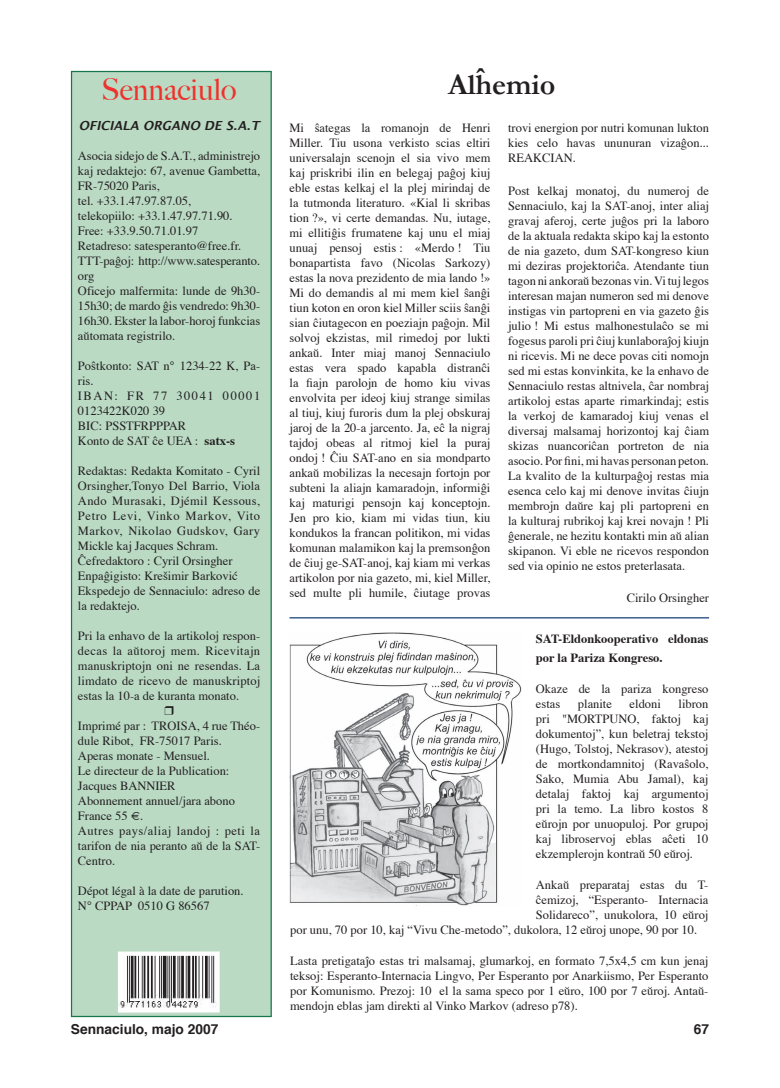
<style>
.page{position:relative;width:780px;height:1088px;background:#fff}
.page>*{position:absolute;margin:0;border:0;box-sizing:border-box;transform-origin:0 0}
.t1{font:500 30px "Big Caslon";color:#ee322c}
.t2{font:700 30px "Garamond Sud Euro";color:#231f20}
.t3{font:700 13.75px "Helvetica";color:#231f20}
.t4{font:12.5px/15px "Times";color:#231f20}
.t5{font:700 12.5px/18.8px "Times";color:#231f20}
.t6{font:italic 600 12.5px "Lucida Sans";color:#231f20}
.s1{font-weight:700}
</style>
<div class="page">
<div style="left:71px;top:71px;width:200px;height:945px;background:#badac4"></div>
<div style="left:71px;top:71px;width:201px;height:946px;border:1px solid #18764b"></div>
<img style="left:118px;top:951px;width:102px;height:61px">
<hr style="left:289px;top:617px;width:420px;height:1px;background:#174077">
<img style="left:289px;top:633px;width:232px;height:273px">
<h1 class="t1" style="left:102px;top:71px;width:136px">Sennaciulo</h1>
<p class="t6" style="left:79px;top:118px;width:182px">OFICIALA ORGANO DE S.A.T</p>
<p class="t4" style="left:78px;top:147px;width:184px">Asocia sidejo de S.A.T., administrejo kaj redaktejo: 67, avenue Gambetta,<br>FR-75020 Paris,<br>tel. +33.1.47.97.87.05,<br>telekopiilo: +33.1.47.97.71.90.<br>Free: +33.9.50.71.01.97<br>Retadreso: satesperanto@free.fr.<br>TTT-paĝoj: http://www.satesperanto. org<br>Oficejo malfermita: lunde de 9h30-<br>15h30; de mardo ĝis vendredo: 9h30-<br>16h30. Ekster la labor-horoj funkcias aŭtomata registrilo.</p>
<p class="t4" style="left:78px;top:357px;width:184px">Poŝtkonto: SAT n° 1234-22 K, Pa&shy;ris.<br>IBAN: FR 77 30041 00001<br>0123422K020 39<br>BIC: PSSTFRPPPAR<br>Konto de SAT ĉe UEA : <span class="s1">satx-s</span></p>
<p class="t4" style="left:78px;top:462px;width:184px">Redaktas: Redakta Komitato - Cyril<br>Orsingher,Tonyo Del Barrio, Viola<br>Ando Murasaki, Djémil Kessous,<br>Petro Levi, Vinko Markov, Vito<br>Markov, Nikolao Gudskov, Gary<br>Mickle kaj Jacques Schram.<br>Ĉefredaktoro : Cyril Orsingher<br>Enpaĝigisto: Krešimir Barković<br>Ekspedejo de Sennaciulo: adreso de la redaktejo.</p>
<p class="t4" style="left:78px;top:627px;width:184px;text-align:justify">Pri la enhavo de la artikoloj respon&shy;decas la aŭtoroj mem. Ricevitajn manuskriptojn oni ne resendas. La limdato de ricevo de manuskriptoj estas la 10-a de kuranta monato.</p>
<p class="t4" style="left:78px;top:717px;width:184px">Imprimé par : TROISA, 4 rue Théo&shy;dule Ribot, FR-75017 Paris.<br>Aperas monate - Mensuel.<br>Le directeur de la Publication:<br>Jacques BANNIER<br>Abonnement annuel/jara abono<br>France 55 €.<br>Autres pays/aliaj landoj : peti la tarifon de nia peranto aŭ de la SAT-<br>Centro.</p>
<p class="t4" style="left:78px;top:882px;width:167px">Dépot légal à la date de parution.<br>N° CPPAP 0510 G 86567</p>
<h1 class="t2" style="left:448px;top:64px;width:109px">Al¶emio</h1>
<p class="t4" style="left:289px;top:119px;width:202px;text-align:justify">Mi ŝategas la romanojn de Henri Miller. Tiu usona verkisto scias eltiri universalajn scenojn el sia vivo mem kaj priskribi ilin en belegaj paĝoj kiuj eble estas kelkaj el la plej mirindaj de la tutmonda literaturo. «Kial li skribas tion ?», vi certe demandas. Nu, iutage, mi ellitiĝis frumatene kaj unu el miaj unuaj pensoj estis : «Merdo ! Tiu bonapartista favo (Nicolas Sarkozy) estas la nova prezidento de mia lando !» Mi do demandis al mi mem kiel ŝanĝi tiun koton en oron kiel Miller sciis ŝanĝi sian ĉiutagecon en poeziajn paĝojn. Mil solvoj ekzistas, mil rimedoj por lukti ankaŭ. Inter miaj manoj Sennaciulo estas vera spado kapabla distranĉi la fiajn parolojn de homo kiu vivas envolvita per ideoj kiuj strange similas al tiuj, kiuj furoris dum la plej obskuraj jaroj de la 20-a jarcento. Ja, eĉ la nigraj tajdoj obeas al ritmoj kiel la puraj ondoj ! Ĉiu SAT-ano en sia mondparto ankaŭ mobilizas la necesajn fortojn por subteni la aliajn kamaradojn, informiĝi kaj maturigi pensojn kaj konceptojn.<br>Jen pro kio, kiam mi vidas tiun, kiu kondukos la francan politikon, mi vidas komunan malamikon kaj la premsonĝon de ĉiuj ge-SAT-anoj, kaj kiam mi verkas artikolon por nia gazeto, mi, kiel Miller, sed multe pli humile, ĉiutage provas</p>
<p class="t4" style="left:508px;top:119px;width:202px;text-align:justify">trovi energion por nutri komunan lukton kies celo havas ununuran vizaĝon...<br>REAKCIAN.</p>
<p class="t4" style="left:508px;top:182px;width:202px;text-align:justify">Post kelkaj monatoj, du numeroj de Sennaciulo, kaj la SAT-anoj, inter aliaj gravaj aferoj, certe juĝos pri la laboro de la aktuala redakta skipo kaj la estonto de nia gazeto, dum SAT-kongreso kiun mi deziras projektoriĉa. Atendante tiun tagon ni ankoraŭ bezonas vin. Vi tuj legos interesan majan numeron sed mi denove instigas vin partopreni en via gazeto ĝis julio ! Mi estus malhonestulaĉo se mi fogesus paroli pri ĉiuj kunlaboraĵoj kiujn ni ricevis. Mi ne dece povas citi nomojn sed mi estas konvinkita, ke la enhavo de Sennaciulo restas altnivela, ĉar nombraj artikoloj estas aparte rimarkindaj; estis la verkoj de kamaradoj kiuj venas el diversaj malsamaj horizontoj kaj ĉiam skizas nuancoriĉan portreton de nia asocio. Por fini, mi havas personan peton.<br>La kvalito de la kulturpaĝoj restas mia esenca celo kaj mi denove invitas ĉiujn membrojn daŭre kaj pli partopreni en la kulturaj rubrikoj kaj krei novajn ! Pli ĝenerale, ne hezitu kontakti min aŭ alian skipanon. Vi eble ne ricevos respondon sed via opinio ne estos preterlasata.</p>
<p class="t4" style="left:626px;top:589px;width:84px">Cirilo Orsingher</p>
<p class="t5" style="left:536px;top:628px;width:174px">SAT-Eldonkooperativo eldonas por la Pariza Kongreso.</p>
<p class="t4" style="left:536px;top:680px;width:174px">Okaze de la pariza kongreso estas</p>
<p class="t4" style="left:536px;top:695px;width:174px;text-align:justify;text-indent:143px">libron pri "MORTPUNO, faktoj kaj dokumentoj”, kun beletraj tekstoj (Hugo, Tolstoj, Nekrasov), atestoj de mortkondamnitoj (Ravaŝolo, Sako, Mumia Abu Jamal), kaj detalaj faktoj kaj argumentoj pri la temo. La libro kostos 8 eŭrojn por unuopuloj. Por grupoj kaj libroservoj eblas aĉeti 10 ekzemplerojn kontraŭ 50 eŭroj.</p>
<p class="t4" style="left:536px;top:876px;width:174px">Ankaŭ preparataj estas du T-</p>
<p class="t4" style="left:536px;top:891px;width:174px">ĉemizoj, “Esperanto- Internacia</p>
<p class="t4" style="left:536px;top:906px;width:174px">Solidareco”, unukolora, 10 eŭroj</p>
<p class="t4" style="left:290px;top:921px;width:408px">por unu, 70 por 10, kaj “Vivu Che-metodo”, dukolora, 12 eŭroj unope, 90 por 10.</p>
<p class="t4" style="left:290px;top:952px;width:420px;text-align:justify">Lasta pretigataĵo estas tri malsamaj, glumarkoj, en formato 7,5x4,5 cm kun jenaj teksoj: Esperanto-Internacia Lingvo, Per Esperanto por Anarkiismo, Per Esperanto por Komunismo. Prezoj: 10 el la sama speco por 1 eŭro, 100 por 7 eŭroj. Antaŭ&shy;mendojn eblas jam direkti al Vinko Markov (adreso p78).</p>
<p class="t4" style="left:578px;top:695px;width:36px">planite</p>
<p class="t4" style="left:629px;top:695px;width:33px">eldoni</p>
<p class="t3" style="left:71px;top:1016px;width:149px">Sennaciulo, majo 2007</p>
<p class="t3" style="left:693px;top:1016px;width:17px">67</p>
</div>
